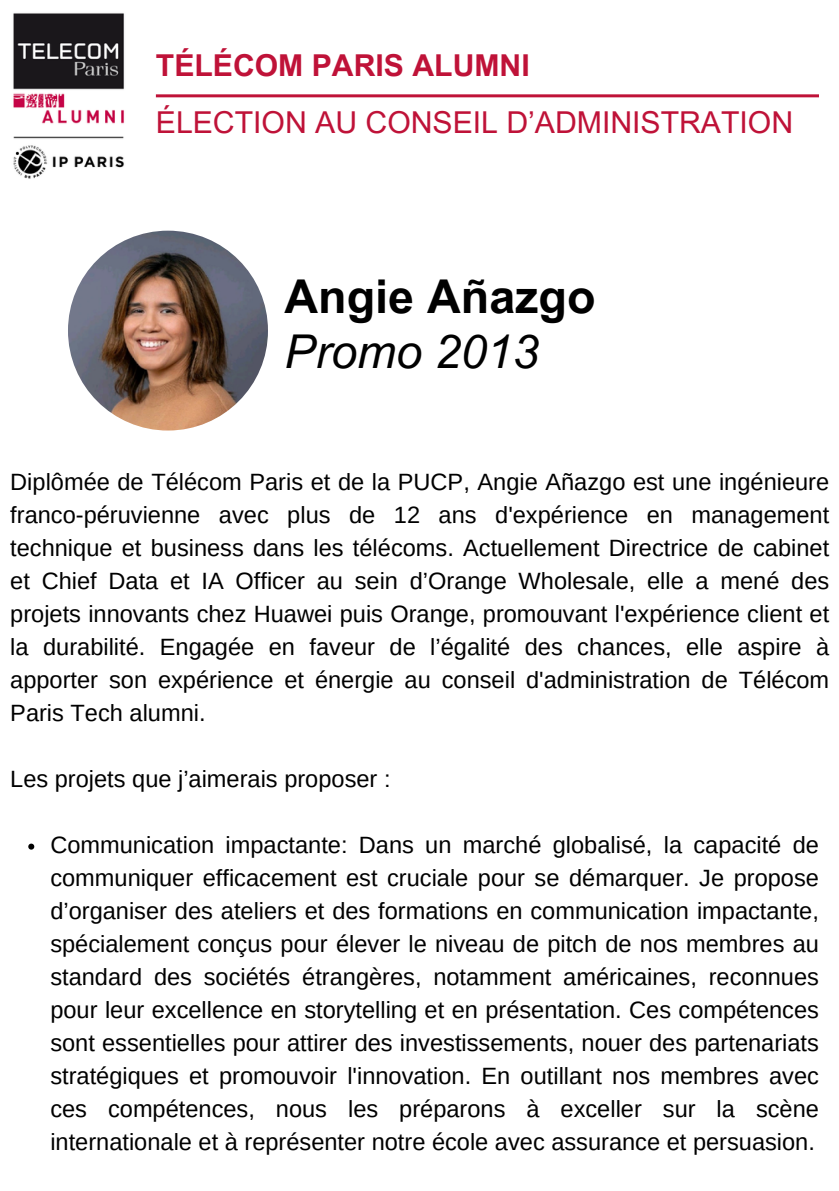
<style>
.page{position:relative;width:839px;height:1191px;background:#fff}
.page>*{position:absolute;margin:0;border:0;box-sizing:border-box;transform-origin:0 0}
.t1{font:700 46.6px/55.6px "Arial MT Pro";color:#000}
.t2{font:30.2px "Arial MT Pro";color:#bf1238}
.t3{font:700 30.2px "Arial MT Pro";color:#bf1238}
.t4{font:23.6px/33px "Arimo";color:#000;text-align:justify}
.s1{font-weight:400;font-style:italic}
</style>
<div class="page">
<img style="left:13px;top:13px;width:112px;height:166px">
<hr style="left:156px;top:94px;width:663px;height:3px;background:#bf1238">
<img style="left:68px;top:231px;width:200px;height:200px;border-radius:50%">
<svg style="left:28px;top:844px;width:6px;height:6px"></svg>
<h3 class="t3" style="left:156px;top:54px;width:375px">TÉLÉCOM PARIS ALUMNI</h3>
<h2 class="t2" style="left:156px;top:111px;width:638px">ÉLECTION AU CONSEIL D’ADMINISTRATION</h2>
<h1 class="t1" style="left:284px;top:274px;width:312px">Angie Añazgo<br><span class="s1">Promo 2013</span></h1>
<p class="t4" style="left:10px;top:465px;width:820px">Diplômée de Télécom Paris et de la PUCP, Angie Añazgo est une ingénieure franco-péruvienne avec plus de 12 ans d'expérience en management technique et business dans les télécoms. Actuellement Directrice de cabinet et Chief Data et IA Officer au sein d’Orange Wholesale, elle a mené des projets innovants chez Huawei puis Orange, promouvant l'expérience client et la durabilité. Engagée en faveur de l’égalité des chances, elle aspire à apporter son expérience et énergie au conseil d'administration de Télécom Paris Tech alumni.</p>
<p class="t4" style="left:10px;top:762px;width:382px">Les projets que j’aimerais proposer :</p>
<p class="t4" style="left:50px;top:828px;width:770px">Communication impactante: Dans un marché globalisé, la capacité de communiquer efficacement est cruciale pour se démarquer. Je propose d’organiser des ateliers et des formations en communication impactante, spécialement conçus pour élever le niveau de pitch de nos membres au standard des sociétés étrangères, notamment américaines, reconnues pour leur excellence en storytelling et en présentation. Ces compétences sont essentielles pour attirer des investissements, nouer des partenariats stratégiques et promouvoir l'innovation. En outillant nos membres avec ces compétences, nous les préparons à exceller sur la scène internationale et à représenter notre école avec assurance et persuasion.</p>
</div>
